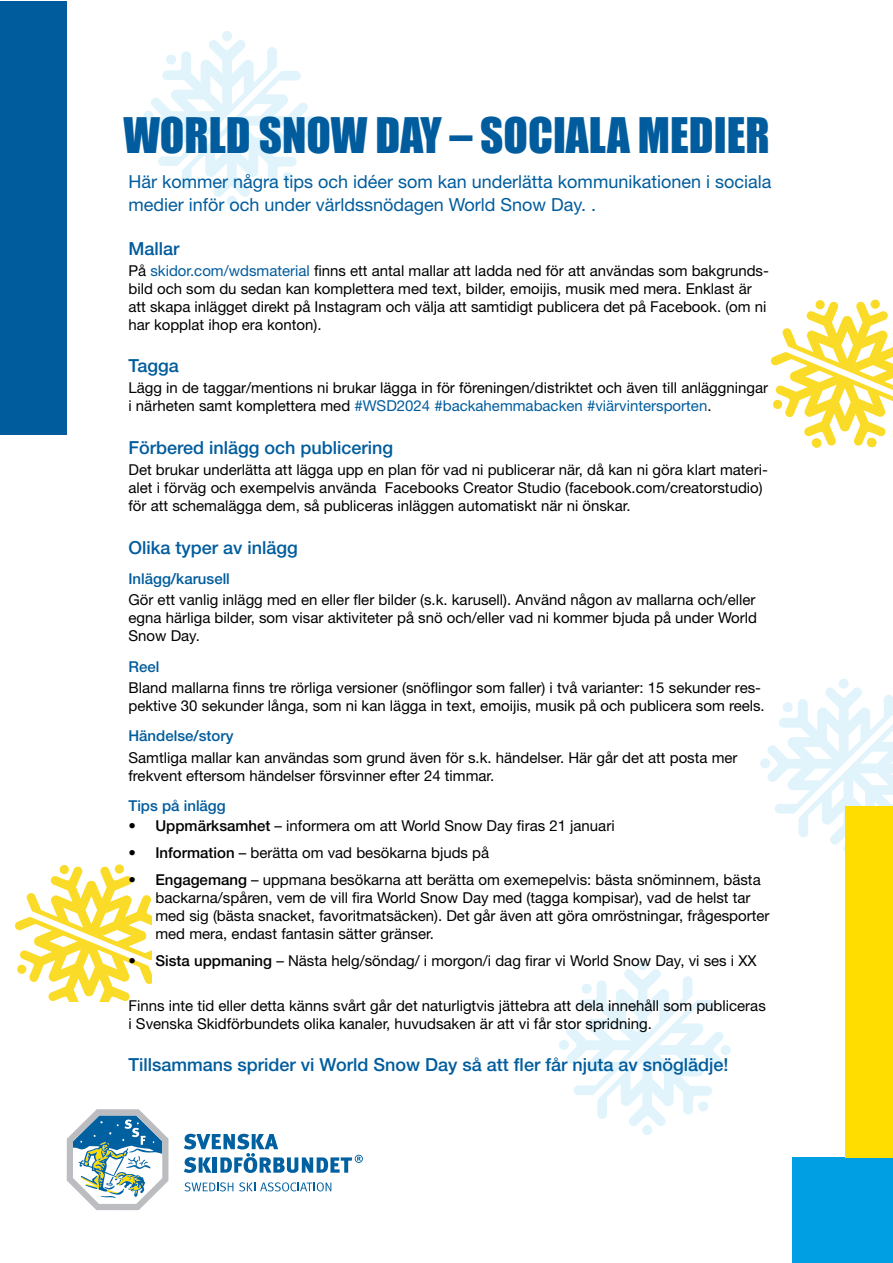
<style>
.page{position:relative;width:893px;height:1263px;background:#fff}
.page>*{position:absolute;margin:0;border:0;box-sizing:border-box;transform-origin:0 0}
.t1{font:45px "Impact";color:#005c9d}
.t2{font:500 18px "Helvetica Neue LT Std";color:#005c9d}
.t3{font:18px/22.5px "Helvetica Neue LT Std";color:#005c9d}
.t4{font:15px/18px "Helvetica Neue LT Std";color:#000}
.t5{font:500 15px "Helvetica Neue LT Std";color:#005c9d}
.s1{color:#005c9d}
.s2{font-weight:500}
</style>
<div class="page">
<div style="left:760px;top:758px;width:10px;height:10px;background:#e1f4fc;border-radius:50%"></div>
<div style="left:839px;top:679px;width:10px;height:10px;background:#e1f4fc;border-radius:50%"></div>
<svg style="left:767px;top:687px;width:126px;height:157px"></svg>
<svg style="left:843px;top:843px;width:10px;height:10px"></svg>
<svg style="left:15px;top:864px;width:136px;height:138px"></svg>
<div style="left:1px;top:1px;width:66px;height:433px;background:#005c9d"></div>
<div style="left:792px;top:1157px;width:101px;height:106px;background:#009fe3"></div>
<div style="left:846px;top:806px;width:47px;height:351px;background:#fd0"></div>
<svg style="left:184px;top:1134px;width:179px;height:39px"></svg>
<svg style="left:185px;top:1182px;width:48px;height:9px"></svg>
<svg style="left:239px;top:1182px;width:92px;height:9px"></svg>
<svg style="left:67px;top:1109px;width:102px;height:101px"></svg>
<div style="left:143px;top:111px;width:11px;height:10px;background:#e1f4fc;border-radius:50%"></div>
<div style="left:222px;top:31px;width:10px;height:10px;background:#e1f4fc;border-radius:50%"></div>
<svg style="left:151px;top:40px;width:157px;height:157px"></svg>
<div style="left:305px;top:116px;width:10px;height:10px;background:#e1f4fc;border-radius:50%"></div>
<div style="left:227px;top:196px;width:10px;height:10px;background:#e1f4fc;border-radius:50%"></div>
<div style="left:559px;top:1040px;width:10px;height:10px;background:#e1f4fc;border-radius:50%"></div>
<div style="left:637px;top:960px;width:10px;height:10px;background:#e1f4fc;border-radius:50%"></div>
<svg style="left:566px;top:969px;width:157px;height:157px"></svg>
<div style="left:721px;top:1045px;width:10px;height:10px;background:#e1f4fc;border-radius:50%"></div>
<div style="left:642px;top:1125px;width:10px;height:10px;background:#e1f4fc;border-radius:50%"></div>
<svg style="left:771px;top:300px;width:122px;height:148px"></svg>
<p class="t1" style="left:123px;top:100px;width:648px">WORLD SNOW DAY – SOCIALA MEDIER</p>
<p class="t3" style="left:128px;top:170px;width:644px">Här kommer några tips och idéer som kan underlätta kommunikationen i sociala medier inför och under världssnödagen World Snow Day. .</p>
<p class="t2" style="left:128px;top:238px;width:53px">Mallar</p>
<p class="t4" style="left:128px;top:261px;width:642px">På <span class="s1">skidor.com/wdsmaterial</span> finns ett antal mallar att ladda ned för att användas som bakgrunds&shy;bild och som du sedan kan komplettera med text, bilder, emoijis, musik med mera. Enklast är att skapa inlägget direkt på Instagram och välja att samtidigt publicera det på Facebook. (om ni har kopplat ihop era konton).</p>
<p class="t2" style="left:128px;top:355px;width:52px">Tagga</p>
<p class="t4" style="left:128px;top:379px;width:641px">Lägg in de taggar/mentions ni brukar lägga in för föreningen/distriktet och även till anläggningar i närheten samt komplettera med <span class="s1">#WSD2024 #backahemmabacken #viärvintersporten</span>.</p>
<p class="t2" style="left:128px;top:437px;width:266px">Förbered inlägg och publicering</p>
<p class="t4" style="left:128px;top:460px;width:641px">Det brukar underlätta att lägga upp en plan för vad ni publicerar när, då kan ni göra klart materi&shy;alet i förväg och exempelvis använda Facebooks Creator Studio (facebook.com/creatorstudio) för att schemalägga dem, så publiceras inläggen automatiskt när ni önskar.</p>
<p class="t2" style="left:128px;top:536px;width:171px">Olika typer av inlägg</p>
<p class="t5" style="left:128px;top:570px;width:103px">Inlägg/karusell</p>
<p class="t4" style="left:128px;top:591px;width:630px;text-align:justify">Gör ett vanlig inlägg med en eller fler bilder (s.k. karusell). Använd någon av mallarna och/eller egna härliga bilder, som visar aktiviteter på snö och/eller vad ni kommer bjuda på under World Snow Day.</p>
<p class="t5" style="left:128px;top:658px;width:32px">Reel</p>
<p class="t4" style="left:128px;top:678px;width:638px">Bland mallarna finns tre rörliga versioner (snöflingor som faller) i två varianter: 15 sekunder res&shy;pektive 30 sekunder långa, som ni kan lägga in text, emoijis, musik på och publicera som reels.</p>
<p class="t5" style="left:128px;top:727px;width:107px">Händelse/story</p>
<p class="t4" style="left:128px;top:748px;width:611px">Samtliga mallar kan användas som grund även för s.k. händelser. Här går det att posta mer frekvent eftersom händelser försvinner efter 24 timmar.</p>
<p class="t5" style="left:128px;top:797px;width:99px">Tips på inlägg</p>
<p class="t4" style="left:128px;top:816px;width:488px"><span class="s2">• Uppmärksamhet</span> – informera om att World Snow Day firas 21 januari</p>
<p class="t4" style="left:128px;top:843px;width:362px"><span class="s2">• Information</span> – berätta om vad besökarna bjuds på</p>
<p class="t4" style="left:155px;top:870px;width:616px;text-indent:-27px"><span class="s2">• Engagemang</span> – uppmana besökarna att berätta om exemepelvis: bästa snöminnem, bästa backarna/spåren, vem de vill fira World Snow Day med (tagga kompisar), vad de helst tar med sig (bästa snacket, favoritmatsäcken). Det går även att göra omröstningar, frågesporter med mera, endast fantasin sätter gränser.</p>
<p class="t4" style="left:128px;top:951px;width:630px"><span class="s2">• Sista uppmaning</span> – Nästa helg/söndag/ i morgon/i dag firar vi World Snow Day, vi ses i XX</p>
<p class="t4" style="left:128px;top:996px;width:639px">Finns inte tid eller detta känns svårt går det naturligtvis jättebra att dela innehåll som publiceras i Svenska Skidförbundets olika kanaler, huvudsaken är att vi får stor spridning.</p>
<p class="t2" style="left:128px;top:1054px;width:601px">Tillsammans sprider vi World Snow Day så att fler får njuta av snöglädje!</p>
</div>
